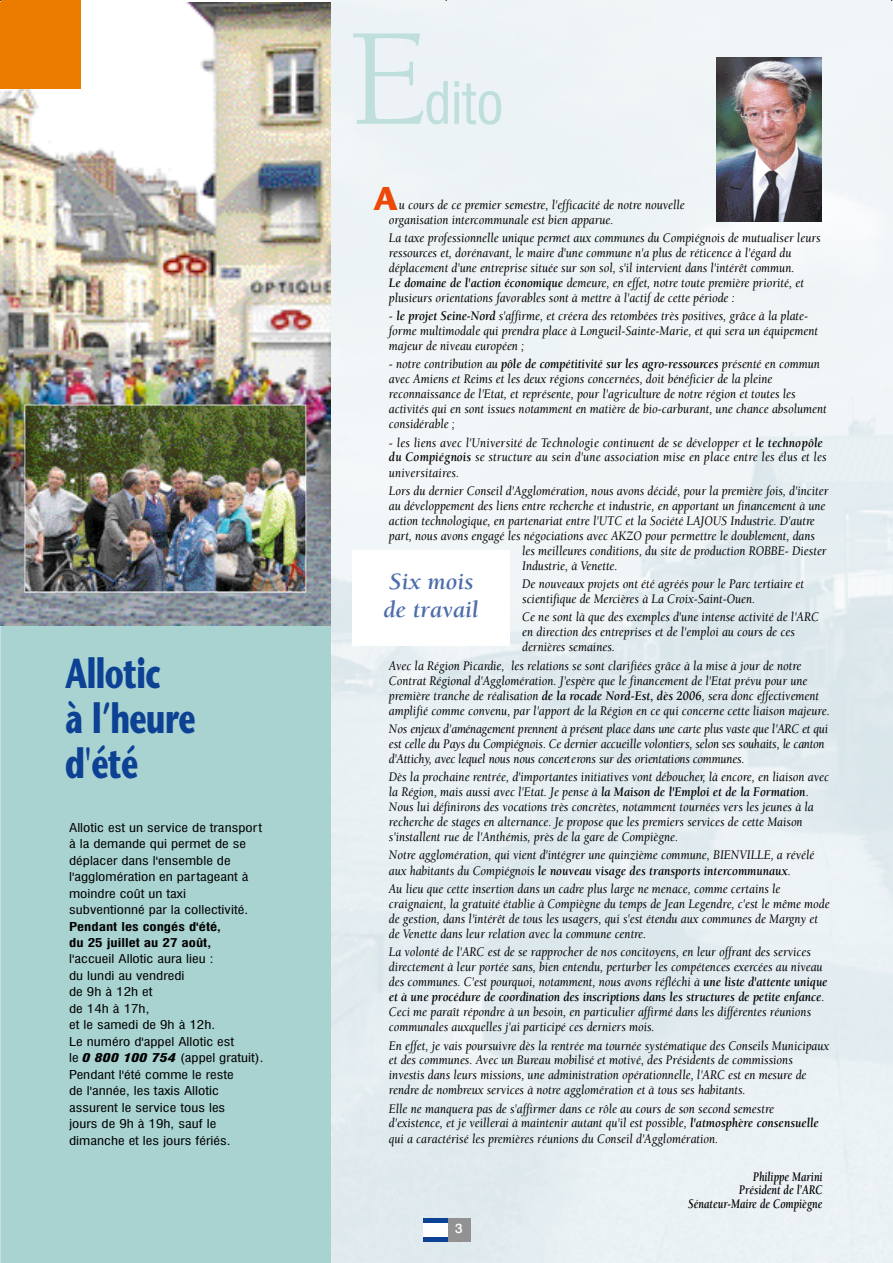
<style>
.page{position:relative;width:893px;height:1263px;background:#fff}
.page>*{position:absolute;margin:0;border:0;box-sizing:border-box;transform-origin:0 0}
.t1{font:142.2px "Berkeley";color:#bfdfdc}
.t2{font:condensed 56.7px "Swiss 721 BT";color:#bfdfdc}
.t3{font:700 41.85px/44.8px "Stone Sans";letter-spacing:-.02em;color:#0c4194;scale:.71 1}
.t4{font:700 32.85px "Stone Sans";color:#ec4806}
.t5{font:italic 700 24px/28.8px "Berkeley";color:#4d6dab}
.t6{font:italic 13.5px/15px "Berkeley";color:#000;scale:.9 1}
.t7{font:italic 13.5px/14.9px "Berkeley";letter-spacing:-.02em;color:#000;scale:.9 1}
.t8{font:italic 700 13.5px/13.5px "Berkeley";color:#000;text-align:right;scale:.8 1}
.t9{font:500 13.5px "Swiss 721 BT";color:#fff}
.t10{font:condensed 12px/16.5px "Swiss 721 BT";color:#000;scale:1.25 1}
.t11{font:700 condensed 12px/16.5px "Swiss 721 BT";color:#000;scale:1.25 1}
.s1{font-weight:900;font-style:italic}
.s2{font-weight:700}
</style>
<div class="page">
<hr style="left:0;top:626px;width:1px;height:637px;background:#c8daeb">
<div style="left:1px;top:626px;width:331px;height:637px;background:#a9d3d1"></div>
<img style="left:1px;top:2px;width:331px;height:624px">
<img style="left:332px;top:0;width:561px;height:1263px">
<img style="left:716px;top:57px;width:106px;height:164px">
<div style="left:352px;top:550px;width:158px;height:96px;background:#fff"></div>
<div style="left:447px;top:1218px;width:23px;height:23px;background:#929292"></div>
<div style="left:423px;top:1218px;width:24px;height:23px;background:#0c4194"></div>
<img style="left:423px;top:1223px;width:24px;height:13px">
<img style="left:25px;top:405px;width:281px;height:188px">
<div style="left:0;top:0;width:80px;height:89px;background:#ec7c00"></div>
<h3 class="t3" style="left:65px;top:656px;width:185px">A llo tic<br>à l’heure d'été</h3>
<p class="t10" style="left:69px;top:820px;width:156px">Allotic est un service de transport à la demande qui permet de se déplacer dans l'ensemble de l'agglomération en partageant à moindre coût un taxi subventionné par la collectivité.</p>
<p class="t11" style="left:69px;top:919px;width:123px">Pendant les congés d'été, du 25 juillet au 27 août,</p>
<p class="t10" style="left:69px;top:951px;width:157px">l'accueil Allotic aura lieu :<br>du lundi au vendredi<br>de 9h à 12h et<br>de 14h à 17h,<br>et le samedi de 9h à 12h.<br>Le numéro d'appel Allotic est<br>le <span class="s1">0 800 100 754</span> (appel gratuit).<br>Pendant l'été comme le reste<br>de l'année, les taxis Allotic assurent le service tous les<br>jours de 9h à 19h, sauf le dimanche et les jours fériés.</p>
<h1 class="t1" style="left:349px;top:24px;width:81px">E</h1>
<h2 class="t2" style="left:424px;top:79px;width:81px">dito</h2>
<h3 class="t4" style="left:373px;top:185px;width:26px">A</h3>
<p class="t6" style="left:389px;top:198px;width:330px;text-indent:10px">u cours de ce premier semestre, l'efficacité de notre nouvelle organisation intercommunale est bien apparue.</p>
<p class="t6" style="left:389px;top:232px;width:481px">La taxe professionnelle unique permet aux communes du Compiégnois de mutualiser leurs ressources et, dorénavant, le maire d'une commune n'a plus de réticence à l'égard du déplacement d'une entreprise située sur son sol, s'il intervient dans l'intérêt commun.<br><span class="s2">Le domaine de l'action économique</span> demeure, en effet, notre toute première priorité, et plusieurs orientations favorables sont à mettre à l'actif de cette période :</p>
<p class="t6" style="left:389px;top:310px;width:478px">- <span class="s2">le projet Seine-Nord</span> s'affirme, et créera des retombées très positives, grâce à la plate&shy;forme multimodale qui prendra place à Longueil-Sainte-Marie, et qui sera un équipement majeur de niveau européen ;</p>
<p class="t6" style="left:389px;top:358px;width:488px">- notre contribution au <span class="s2">pôle de compétitivité sur les agro -re s s o u rc e s</span> présenté en commun avec Amiens et Reims et les deux régions concernées, doit bénéficier de la pleine reconnaissance de l'Etat, et représente, pour l'agriculture de notre région et toutes les activités qui en sont issues notamment en matière de bio-carburant, une chance absolument considérable ;</p>
<p class="t6" style="left:389px;top:436px;width:488px">- les liens avec l'Université de Technologie continuent de se développer et <span class="s2">le technopôle du Compiégnois</span> se stru c tu re au sein d'une association mise en place entre les élus et les u n iv e r s ita ire s .</p>
<p class="t6" style="left:389px;top:484px;width:490px">Lors du dernier Conseil d'Agglomération, nous avons décidé, pour la première fois, d'inciter</p>
<p class="t6" style="left:389px;top:499px;width:487px">au développement des liens entre recherche et industrie, en apportant un financement à une</p>
<p class="t6" style="left:389px;top:515px;width:475px">action technologique, en partenariat entre l'UTC et la Société LAJOUS Industrie. D'autre</p>
<p class="t6" style="left:389px;top:529px;width:475px">part, nous avons engagé les négociations avec AKZO pour permettre le doublement, dans</p>
<p class="t6" style="left:522px;top:544px;width:340px">les meilleures conditions, du site de production ROBBE- Diester</p>
<p class="t6" style="left:522px;top:559px;width:107px">Industrie, à Venette.</p>
<p class="t6" style="left:522px;top:578px;width:315px">De nouveaux projets ont été agréés pour le Parc tertiaire et scientifique de Mercières à La Croix-Saint-Ouen.</p>
<p class="t6" style="left:522px;top:611px;width:331px">Ce ne sont là que des exemples d'une intense activité de l'ARC en direction des entreprises et de l'emploi au cours de ces dernières semaines.</p>
<p class="t6" style="left:389px;top:659px;width:491px">Avec la Région Picardie, les relations se sont clarifiées grâce à la mise à jour de notre Contrat Régional d'Agglomération. J'espère que le financement de l'Etat prévu pour une première tranche de réalisation <span class="s2">de la rocade Nord-Est, dès 2006</span>, sera donc effectivement amplifié comme convenu, par l'apport de la Région en ce qui concerne cette liaison majeure.</p>
<p class="t7" style="left:389px;top:723px;width:489px">Nos enjeux d'aménagement prennent à présent place dans une carte plus vaste que l'ARC et qui est celle du Pays du Compiégnois. Ce dernier accueille volontiers, selon ses souhaits, le canton d 'A ttic h y, avec lequel nous nous concerte rons sur des orientations communes.</p>
<p class="t6" style="left:389px;top:771px;width:490px">Dès la prochaine rentrée, d'importantes initiatives vont déboucher, là encore, en liaison avec la Région, mais aussi avec l'Etat. Je pense à <span class="s2">la Maison de l'Emploi et de la Formation</span>.<br>Nous lui définirons des vocations très concrètes, notamment tournées vers les jeunes à la recherche de stages en alternance. Je propose que les premiers services de cette Maison s'installent rue de l'Anthémis, près de la gare de Compiègne.</p>
<p class="t6" style="left:389px;top:849px;width:474px">Notre agglomération, qui vient d'intégrer une quinzième commune, BIENVILLE, a révélé aux habitants du Compiégnois <span class="s2">le nouveau visage des transports intercommunaux</span>.</p>
<p class="t6" style="left:389px;top:882px;width:491px">Au lieu que cette insertion dans un cadre plus large ne menace, comme certains le craignaient, la gratuité établie à Compiègne du temps de Jean Legendre, c'est le même mode de gestion, dans l'intérêt de tous les usagers, qui s'est étendu aux communes de Margny et de Venette dans leur relation avec la commune centre.</p>
<p class="t6" style="left:389px;top:946px;width:489px">La volonté de l'ARC est de se rapprocher de nos concitoyens, en leur offrant des services directement à leur portée sans, bien entendu, perturber les compétences exercées au niveau des communes. C'est pourquoi, notamment, nous avons réfléchi à <span class="s2">une liste d'attente unique et à une pro c é d u re de coordination des inscriptions dans les stru c tu res de petite enfance</span>.<br>Ceci me paraît répondre à un besoin, en particulier affirmé dans les différentes réunions communales auxquelles j'ai participé ces derniers mois.</p>
<p class="t6" style="left:389px;top:1039px;width:491px">En effet, je vais poursuivre dès la rentrée ma tournée systématique des Conseils Municipaux et des communes. Avec un Bureau mobilisé et motivé, des Présidents de commissions investis dans leurs missions, une administration opérationnelle, l'ARC est en mesure de rendre de nombreux services à notre agglomération et à tous ses habitants.</p>
<p class="t6" style="left:389px;top:1102px;width:479px">Elle ne manquera pas de s'affirmer dans ce rôle au cours de son second semestre d'existence, et je veillerai à maintenir autant qu'il est possible, <span class="s2">l'atmosphère consensuelle </span>qui a caractérisé les premières réunions du Conseil d'Agglomération.</p>
<p class="t8" style="left:688px;top:1171px;width:170px">Philippe Marini<br>Président de l’ARC<br>Sénateur-Maire de Compiègne</p>
<h3 class="t5" style="left:383px;top:569px;width:97px">Six mois de travail</h3>
<p class="t9" style="left:455px;top:1220px;width:9px">3</p>
</div>
